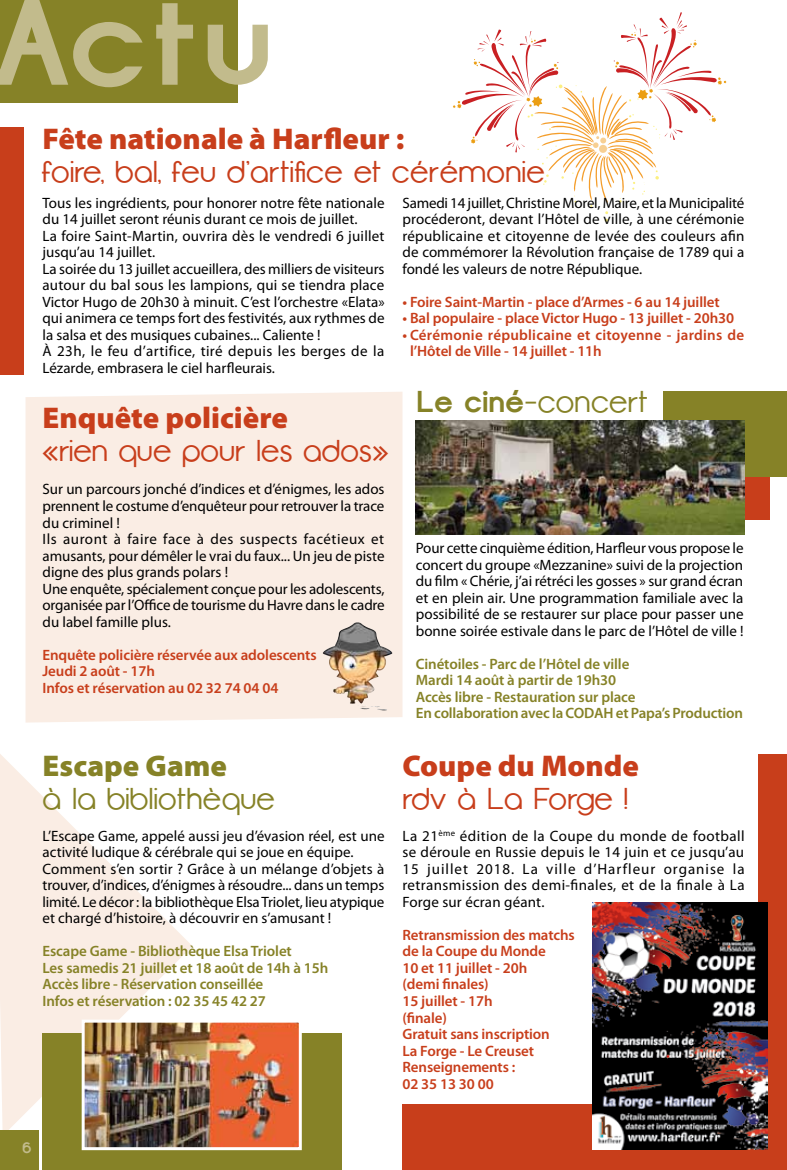
<style>
.page{position:relative;width:787px;height:1170px;background:#fff}
.page>*{position:absolute;margin:0;border:0;box-sizing:border-box;transform-origin:0 0}
.t1{font:30px "Opificio";letter-spacing:.005em;color:#c83e1b}
.t2{font:900 30px "Myriad Pro";color:#c83e1b}
.t3{font:30px "Opificio";letter-spacing:.01em;color:#868227}
.t4{font:900 30px "Myriad Pro";color:#868227}
.t5{font:15px/16.5px "Myriad Pro";color:#000}
.t6{font:600 15px/16.5px "Myriad Pro";letter-spacing:-.01em;color:#c83e1b}
.t7{font:600 15px/16.5px "Myriad Pro";letter-spacing:-.01em;color:#868227}
.t8{font:600 15px/16.5px "Myriad Pro";letter-spacing:.015em;color:#c83e1b}
.t9{font:700 15px "Opificio Serif";color:#c2bb8c}
.s1{font-weight:700}
</style>
<div class="page">
<svg style="left:0;top:754px;width:192px;height:381px;fill:#faede4"></svg>
<div style="left:43px;top:1033px;width:299px;height:136px;background:#868227"></div>
<div style="left:710px;top:460px;width:59px;height:59px;background:#c83e1b"></div>
<div style="left:663px;top:391px;width:124px;height:86px;background:#868227"></div>
<div style="left:26px;top:392px;width:376px;height:330px;background:#faede4"></div>
<svg style="left:453px;top:12px;width:273px;height:210px"></svg>
<img style="left:86px;top:1023px;width:212px;height:122px">
<div style="left:82px;top:1019px;width:220px;height:130px;border:3px solid #fff"></div>
<img style="left:331px;top:622px;width:27px;height:25px">
<div style="left:0;top:127px;width:23px;height:247px;background:#c83e1b"></div>
<img style="left:416px;top:420px;width:328px;height:114px">
<div style="left:0;top:0;width:238px;height:102px;background:#868227"></div>
<svg style="left:0;top:0;width:268px;height:87px"></svg>
<div style="left:402px;top:1103px;width:356px;height:66px;background:#c83e1b"></div>
<div style="left:758px;top:755px;width:29px;height:414px;background:#c83e1b"></div>
<img style="left:592px;top:902px;width:175px;height:247px">
<div style="left:0;top:1130px;width:38px;height:39px;background:#868227"></div>
<h1 class="t2" style="left:43px;top:119px;width:363px">Fête nationale à Harfleur :</h1>
<h1 class="t1" style="left:43px;top:155px;width:503px">foire, bal, feu d’artifice et cérémonie</h1>
<p class="t5" style="left:43px;top:194px;width:343px">Tous les ingrédients, pour honorer notre fête nationale du 14 juillet seront réunis durant ce mois de juillet.<br>La foire Saint-Martin, ouvrira dès le vendredi 6 juillet jusqu’au 14 juillet.<br>La soirée du 13 juillet accueillera, des milliers de visiteurs autour du bal sous les lampions, qui se tiendra place Victor Hugo de 20h30 à minuit. C’est l’orchestre «Elata» qui animera ce temps fort des festivités, aux rythmes de la salsa et des musiques cubaines... Caliente !<br>À 23h, le feu d’artifice, tiré depuis les berges de la Lézarde, embrasera le ciel harfleurais.</p>
<p class="t5" style="left:402px;top:194px;width:343px;text-align:justify">Samedi 14 juillet, Christine Morel, Maire, et la Municipalité procéderont, devant l’Hôtel de ville, à une cérémonie républicaine et citoyenne de levée des couleurs afin de commémorer la Révolution française de 1789 qui a fondé les valeurs de notre République.</p>
<p class="t6" style="left:402px;top:293px;width:319px">• Foire Saint-Martin - place d’Armes - 6 au 14 juillet</p>
<p class="t6" style="left:402px;top:310px;width:333px">• Bal populaire - place Victor Hugo - 13 juillet - 20h30</p>
<p class="t8" style="left:410px;top:326px;width:335px;text-indent:-8px">• Cérémonie républicaine et citoyenne - jardins de l’Hôtel de Ville - 14 juillet - 11h</p>
<h1 class="t2" style="left:43px;top:398px;width:247px">Enquête policière</h1>
<h1 class="t1" style="left:43px;top:434px;width:347px">«rien que pour les ados»</h1>
<p class="t5" style="left:43px;top:481px;width:344px">Sur un parcours jonché d’indices et d’énigmes, les ados prennent le costume d’enquêteur pour retrouver la trace du criminel !<br>Ils auront à faire face à des suspects facétieux et amusants, pour démêler le vrai du faux... Un jeu de piste digne des plus grands polars !<br>Une enquête, spécialement conçue pour les adolescents, organisée par l’Office de tourisme du Havre dans le cadre du label famille plus.</p>
<p class="t6" style="left:43px;top:646px;width:275px">Enquête policière réservée aux adolescents<br>Jeudi 2 août - 17h<br>Infos et réservation au 02 32 74 04 04</p>
<h1 class="t4" style="left:43px;top:745px;width:186px">Escape Game</h1>
<h1 class="t3" style="left:43px;top:781px;width:234px">à la bibliothèque</h1>
<p class="t5" style="left:43px;top:827px;width:343px">L’Escape Game, appelé aussi jeu d’évasion réel, est une activité ludique &amp; cérébrale qui se joue en équipe.<br>Comment s’en sortir ? Grâce à un mélange d’objets à trouver, d’indices, d’énigmes à résoudre... dans un temps limité. Le décor : la bibliothèque Elsa Triolet, lieu atypique et chargé d’histoire, à découvrir en s’amusant !</p>
<p class="t7" style="left:43px;top:942px;width:287px">Escape Game - Bibliothèque Elsa Triolet<br>Les samedis 21 juillet et 18 août de 14h à 15h Accès libre - Réservation conseillée<br>Infos et réservation : 02 35 45 42 27</p>
<h1 class="t3" style="left:417px;top:385px;width:232px"><span class="s1">Le ciné</span>-concert</h1>
<p class="t5" style="left:416px;top:539px;width:329px;text-align:justify">Pour cette cinquième édition, Harfleur vous propose le concert du groupe «Mezzanine» suivi de la projection du film « Chérie, j’ai rétréci les gosses » sur grand écran et en plein air. Une programmation familiale avec la possibilité de se restaurer sur place pour passer une bonne soirée estivale dans le parc de l’Hôtel de ville !</p>
<p class="t7" style="left:416px;top:655px;width:329px">Cinétoiles - Parc de l’Hôtel de ville<br>Mardi 14 août à partir de 19h30<br>Accès libre - Restauration sur place<br>En collaboration avec la CODAH et Papa’s Production</p>
<h1 class="t2" style="left:402px;top:745px;width:238px">Coupe du Monde</h1>
<h1 class="t1" style="left:402px;top:781px;width:227px">rdv à La Forge !</h1>
<p class="t5" style="left:402px;top:827px;width:343px;text-align:justify">La 21<sup>ème</sup> édition de la Coupe du monde de football se déroule en Russie depuis le 14 juin et ce jusqu’au 15 juillet 2018. La ville d’Harfleur organise la retransmission des demi-finales, et de la finale à La Forge sur écran géant.</p>
<p class="t6" style="left:402px;top:926px;width:174px">Retransmission des matchs de la Coupe du Monde<br>10 et 11 juillet - 20h<br>(demi finales)<br>15 juillet - 17h<br>(finale)<br>Gratuit sans inscription<br>La Forge - Le Creuset<br>Renseignements :<br>02 35 13 30 00</p>
<p class="t9" style="left:22px;top:1138px;width:11px">6</p>
</div>
